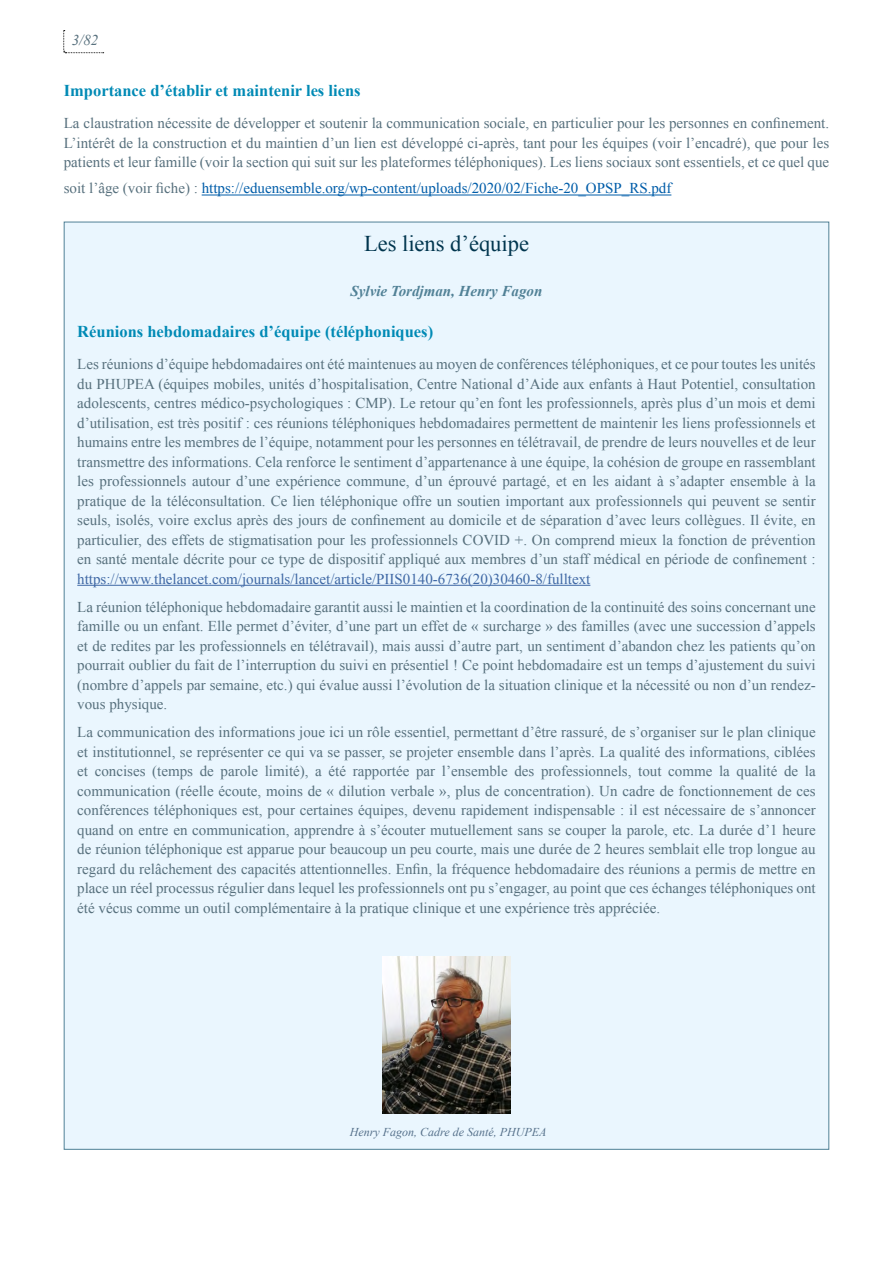
<style>
.page{position:relative;width:893px;height:1263px;background:#fff}
.page>*{position:absolute;margin:0;border:0;box-sizing:border-box;transform-origin:0 0}
.t1{font:22.5px "Times New Roman";color:#00354e}
.t2{font:700 16.5px "Times New Roman";color:#008ab5}
.t3{font:15px/19.5px "Times New Roman";color:#57707d;text-align:justify}
.t4{font:15px "Times New Roman";color:#005da9}
.t5{font:15px "Times New Roman";color:#3f68a5}
.t6{font:italic 700 15px "Times New Roman";color:#518196}
.t7{font:italic 15px "Times New Roman";color:#57707d}
.t8{font:italic 12px "Times New Roman";color:#56718b}
.s1{color:#57707d}
</style>
<div class="page">
<svg style="left:63px;top:30px;width:41px;height:23px"></svg>
<hr style="left:202px;top:195px;width:469px;height:1px;background:#005da9">
<div style="left:64px;top:222px;width:765px;height:927px;background:#eaf6fe"></div>
<hr style="left:77px;top:585px;width:513px;height:1px;background:#3f68a5">
<img style="left:383px;top:957px;width:127px;height:156px">
<p class="t7" style="left:72px;top:30px;width:28px">3/82</p>
<p class="t2" style="left:64px;top:79px;width:298px">Importance d’établir et maintenir les liens</p>
<p class="t3" style="left:64px;top:113px;width:767px">La claustration nécessite de développer et soutenir la communication sociale, en particulier pour les personnes en confinement.<br>L’intérêt de la construction et du maintien d’un lien est développé ci-après, tant pour les équipes (voir l’encadré), que pour les patients et leur famille (voir la section qui suit sur les plateformes téléphoniques). Les liens sociaux sont essentiels, et ce quel que</p>
<p class="t4" style="left:64px;top:178px;width:609px"><span class="s1">soit l’âge (voir fiche) :</span> https://eduensemble.org/wp-content/uploads/2020/02/Fiche-20_OPSP_RS.pdf</p>
<h1 class="t1" style="left:364px;top:228px;width:166px">Les liens d’équipe</h1>
<p class="t6" style="left:350px;top:280px;width:193px">Sylvie Tordjman, Henry Fagon</p>
<p class="t2" style="left:77px;top:320px;width:357px">Réunions hebdomadaires d’équipe (téléphoniques)</p>
<p class="t3" style="left:77px;top:354px;width:740px">Les réunions d’équipe hebdomadaires ont été maintenues au moyen de conférences téléphoniques, et ce pour toutes les unités du PHUPEA (équipes mobiles, unités d’hospitalisation, Centre National d’Aide aux enfants à Haut Potentiel, consultation adolescents, centres médico-psychologiques : CMP). Le retour qu’en font les professionnels, après plus d’un mois et demi d’utilisation, est très positif : ces réunions téléphoniques hebdomadaires permettent de maintenir les liens professionnels et humains entre les membres de l’équipe, notamment pour les personnes en télétravail, de prendre de leurs nouvelles et de leur transmettre des informations. Cela renforce le sentiment d’appartenance à une équipe, la cohésion de groupe en rassemblant les professionnels autour d’une expérience commune, d’un éprouvé partagé, et en les aidant à s’adapter ensemble à la pratique de la téléconsultation. Ce lien téléphonique offre un soutien important aux professionnels qui peuvent se sentir seuls, isolés, voire exclus après des jours de confinement au domicile et de séparation d’avec leurs collègues. Il évite, en particulier, des effets de stigmatisation pour les professionnels COVID +. On comprend mieux la fonction de prévention en santé mentale décrite pour ce type de dispositif appliqué aux membres d’un staff médical en période de confinement :</p>
<p class="t5" style="left:77px;top:568px;width:515px">https://www.thelancet.com/journals/lancet/article/PIIS0140-6736(20)30460-8/fulltext</p>
<p class="t3" style="left:77px;top:597px;width:740px">La réunion téléphonique hebdomadaire garantit aussi le maintien et la coordination de la continuité des soins concernant une famille ou un enfant. Elle permet d’éviter, d’une part un effet de « surcharge » des familles (avec une succession d’appels et de redites par les professionnels en télétravail), mais aussi d’autre part, un sentiment d’abandon chez les patients qu’on pourrait oublier du fait de l’interruption du suivi en présentiel ! Ce point hebdomadaire est un temps d’ajustement du suivi (nombre d’appels par semaine, etc.) qui évalue aussi l’évolution de la situation clinique et la nécessité ou non d’un rendez&shy;vous physique.</p>
<p class="t3" style="left:77px;top:722px;width:740px">La communication des informations joue ici un rôle essentiel, permettant d’être rassuré, de s’organiser sur le plan clinique et institutionnel, se représenter ce qui va se passer, se projeter ensemble dans l’après. La qualité des informations, ciblées et concises (temps de parole limité), a été rapportée par l’ensemble des professionnels, tout comme la qualité de la communication (réelle écoute, moins de « dilution verbale », plus de concentration). Un cadre de fonctionnement de ces conférences téléphoniques est, pour certaines équipes, devenu rapidement indispensable : il est nécessaire de s’annoncer quand on entre en communication, apprendre à s’écouter mutuellement sans se couper la parole, etc. La durée d’1 heure de réunion téléphonique est apparue pour beaucoup un peu courte, mais une durée de 2 heures semblait elle trop longue au regard du relâchement des capacités attentionnelles. Enfin, la fréquence hebdomadaire des réunions a permis de mettre en place un réel processus régulier dans lequel les professionnels ont pu s’engager, au point que ces échanges téléphoniques ont été vécus comme un outil complémentaire à la pratique clinique et une expérience très appréciée.</p>
<p class="t8" style="left:350px;top:1124px;width:198px">Henry Fagon, Cadre de Santé, PHUPEA</p>
</div>
